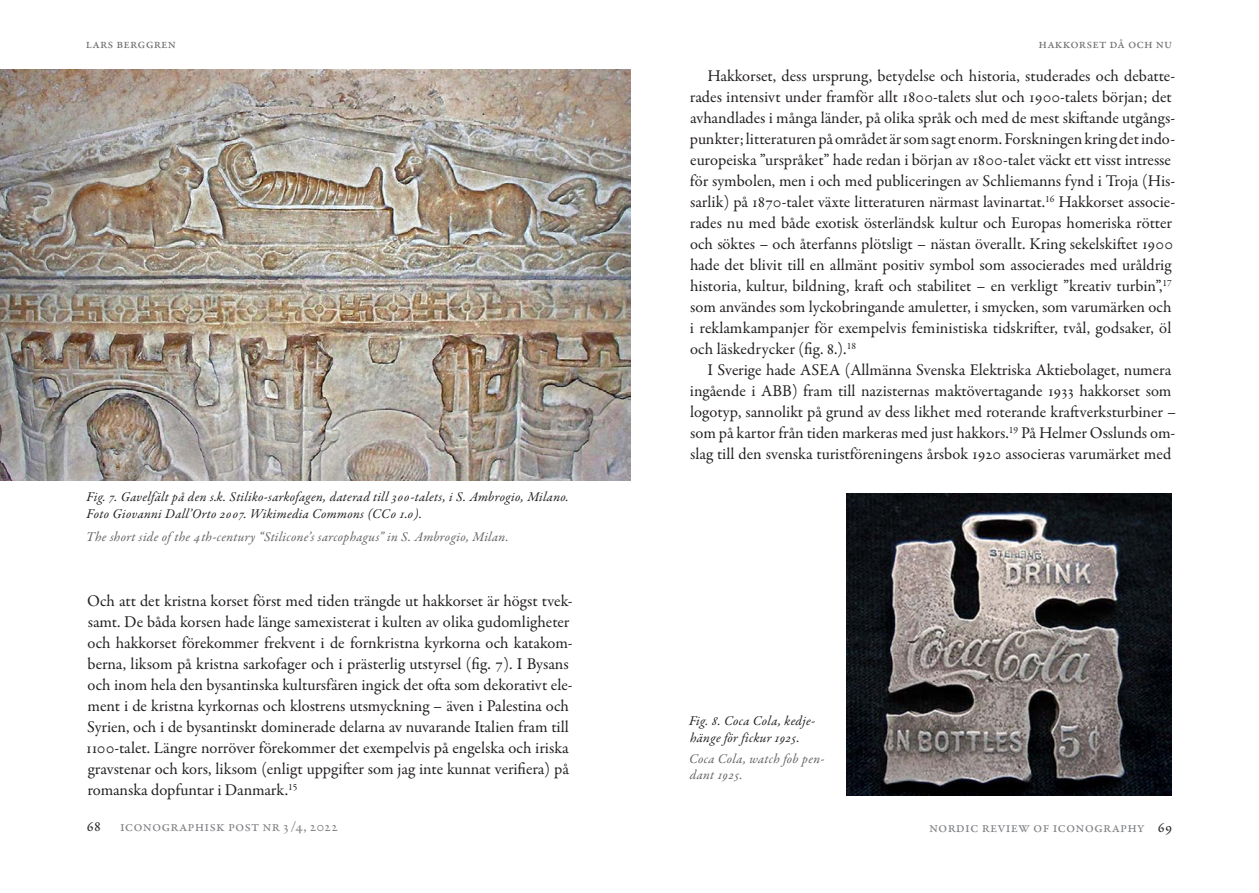
<style>
.page{position:relative;width:1259px;height:893px;background:#fff}
.page>*{position:absolute;margin:0;border:0;box-sizing:border-box;transform-origin:0 0}
.Brödtext_indrag{font:16.5px/21px "Garamond Premr Pro";letter-spacing:-.005em;color:#231f20}
.t1{font:15px "Garamond Premr Pro";letter-spacing:.01em;color:#808285}
.t2{font:15px "Garamond Premr Pro";color:#231f20}
.Bildtext{font:italic 13.5px/16.2px "Garamond Premr Pro";letter-spacing:.02em;color:#231f20}
.Captions_in_English{font:italic 13.5px/16.2px "Garamond Premr Pro";letter-spacing:.02em;color:#636366}
.t3{font:13.5px "Garamond Premr Pro";letter-spacing:.01em;color:#6c6d70}
.s1{color:#231f20}
</style>
<div class="page">
<img style="left:0;top:69px;width:630px;height:412px">
<img style="left:846px;top:494px;width:326px;height:301px">
<p class="t3" style="left:86px;top:35px;width:92px">lars berggren</p>
<p class="Bildtext" style="left:87px;top:490px;width:484px">Fig. 7. Gavelfält på den s.k. Stiliko-sarkofagen, daterad till 300-talets, i S. Ambrogio, Milano.<br>Foto Giovanni Dall’Orto 2007. Wikimedia Commons (CC0 1.0).</p>
<p class="Captions_in_English" style="left:86px;top:529px;width:424px">The short side of the 4th-century “Stilicone’s sarcophagus” in S. Ambrogio, Milan.</p>
<p class="Brödtext_indrag" style="left:86px;top:591px;width:488px">Och att det kristna korset först med tiden trängde ut hakkorset är högst tvek&shy;samt. De båda korsen hade länge samexisterat i kulten av olika gudomligheter och hakkorset förekommer frekvent i de fornkristna kyrkorna och katakom&shy;berna, liksom på kristna sarkofager och i prästerlig utstyrsel (fig. 7). I Bysans och inom hela den bysantinska kultursfären ingick det ofta som dekorativt ele&shy;ment i de kristna kyrkornas och klostrens utsmyckning – även i Palestina och Syrien, och i de bysantinskt dominerade delarna av nuvarande Italien fram till 1100-talet. Längre norröver förekommer det exempelvis på engelska och iriska gravstenar och kors, liksom (enligt uppgifter som jag inte kunnat verifiera) på romanska dopfuntar i Danmark.<sup>15</sup></p>
<p class="t2" style="left:87px;top:817px;width:16px">68</p>
<p class="t1" style="left:120px;top:817px;width:219px">iconographisk post nr 3/4, 2022</p>
<p class="t3" style="left:1038px;top:36px;width:135px">hakkorset då och nu</p>
<p class="Brödtext_indrag" style="left:690px;top:66px;width:487px;text-indent:18px">Hakkorset, dess ursprung, betydelse och historia, studerades och debatte&shy;rades intensivt under framför allt 1800-talets slut och 1900-talets början; det avhandlades i många länder, på olika språk och med de mest skiftande utgångs&shy;punkter; litteraturen på området är som sagt enorm. Forskningen kring det indo&shy;europeiska ”urspråket” hade redan i början av 1800-talet väckt ett visst intresse för symbolen, men i och med publiceringen av Schliemanns fynd i Troja (His&shy;sarlik) på 1870-talet växte litteraturen närmast lavinartat.<sup>16</sup> Hakkorset associe&shy;rades nu med både exotisk österländsk kultur och Europas homeriska rötter och söktes – och återfanns plötsligt – nästan överallt. Kring sekelskiftet 1900 hade det blivit till en allmänt positiv symbol som associerades med uråldrig historia, kultur, bildning, kraft och stabilitet – en verkligt ”kreativ turbin”,<sup>17 </sup>som användes som lyckobringande amuletter, i smycken, som varumärken och i reklamkampanjer för exempelvis feministiska tidskrifter, tvål, godsaker, öl och läskedrycker (fig. 8.).<sup>18</sup></p>
<p class="Brödtext_indrag" style="left:690px;top:360px;width:488px;text-indent:17px">I Sverige hade ASEA (Allmänna Svenska Elektriska Aktiebolaget, numera ingående i ABB) fram till nazisternas maktövertagande 1933 hakkorset som logotyp, sannolikt på grund av dess likhet med roterande kraftverksturbiner – som på kartor från tiden markeras med just hakkors.<sup>19</sup> På Helmer Osslunds om&shy;slag till den svenska turistföreningens årsbok 1920 associeras varumärket med</p>
<p class="Bildtext" style="left:689px;top:714px;width:127px">Fig. 8. Coca Cola, kedje&shy;hänge för fickur 1925.</p>
<p class="Captions_in_English" style="left:689px;top:751px;width:137px">Coca Cola, watch fob pen&shy;dant 1925.</p>
<p class="t1" style="left:929px;top:818px;width:245px">nordic review of iconography <span class="s1">69</span></p>
</div>
